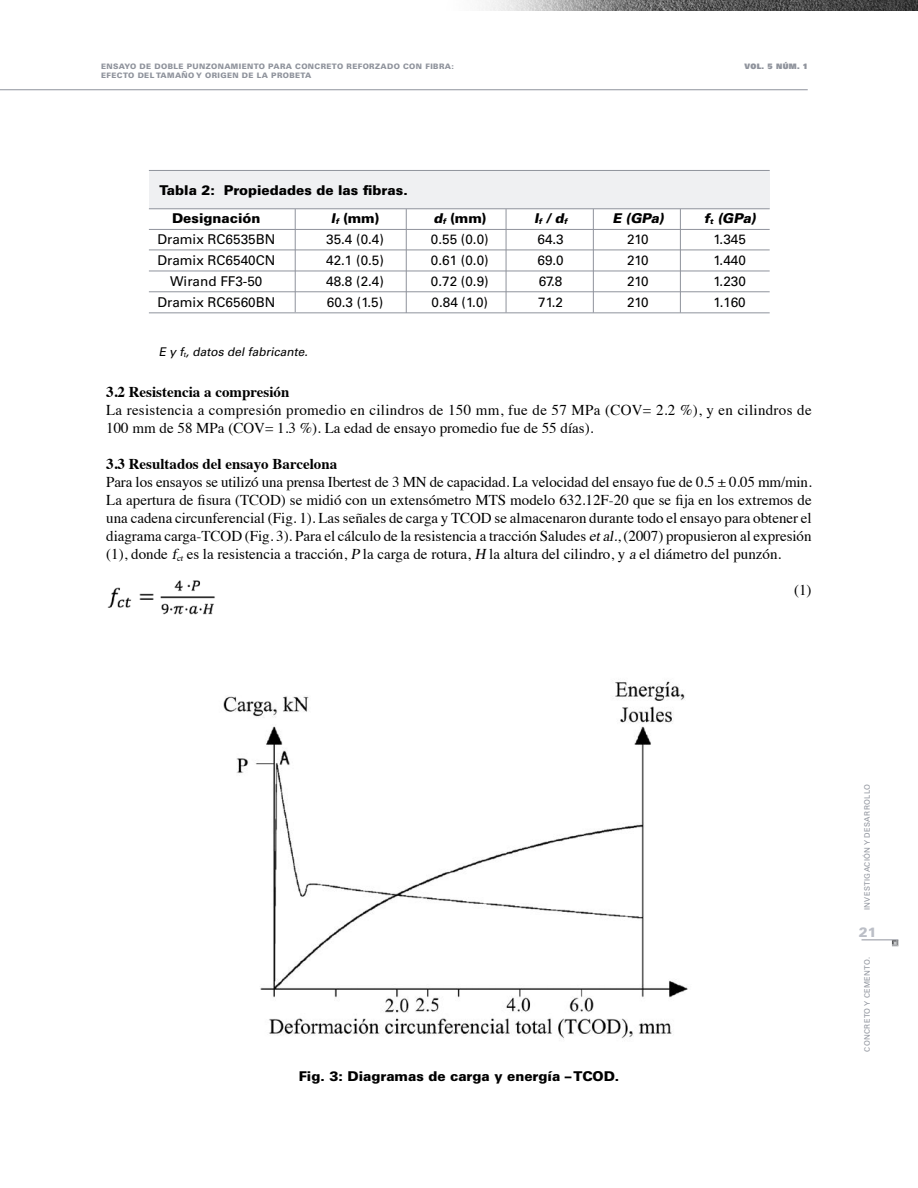
<style>
.page{position:relative;width:918px;height:1188px;background:#fff}
.page>*{position:absolute;margin:0;border:0;box-sizing:border-box;transform-origin:0 0}
.t1{font:15px/18px "Times";color:#000;text-align:justify}
.t2{font:15px/18px "Times";letter-spacing:.02em;color:#000}
.t3{font:700 15px "Times";color:#000}
.t4{font:13.5px/21px "Univers";color:#000;text-align:center}
.t5{font:900 13.5px/27.8px "Univers";color:#000}
.t6{font:italic 900 13.5px "Univers";color:#000}
.t7{font:900 13.5px "Univers";color:#bcbfc7}
.t8{font:italic 12px "Univers";color:#000}
.t9{font:900 7.5px "Univers";letter-spacing:.05em;color:#8f939c}
.t10{font:7.5px "Univers";letter-spacing:.05em;color:#8f939c}
.t11{font:900 7.5px "Univers";letter-spacing:.05em;color:#8f939c}
.s1{font-weight:900;font-style:italic}
.s2{font-weight:900}
.s3{font-style:italic}
</style>
<div class="page">
<hr style="left:862px;top:940px;width:36px;height:1px;background:#8f939c">
<hr style="left:0;top:89px;width:808px;height:1px;background:#8f939c">
<svg style="left:892px;top:940px;width:6px;height:6px"></svg>
<img style="left:482px;top:0;width:436px;height:10px">
<img style="left:223px;top:681px;width:465px;height:359px">
<div style="left:149px;top:170px;width:621px;height:39px;background:#eff0f2"></div>
<hr style="left:149px;top:170px;width:621px;height:1px;background:#8f939c">
<hr style="left:149px;top:208px;width:621px;height:1px;background:#8f939c">
<hr style="left:295px;top:209px;width:1px;height:103px;background:#8f939c">
<hr style="left:406px;top:209px;width:1px;height:104px;background:#8f939c">
<hr style="left:506px;top:209px;width:1px;height:104px;background:#8f939c">
<hr style="left:593px;top:209px;width:1px;height:104px;background:#8f939c">
<hr style="left:680px;top:209px;width:1px;height:104px;background:#8f939c">
<hr style="left:149px;top:229px;width:621px;height:1px;background:#8f939c">
<hr style="left:149px;top:250px;width:621px;height:1px;background:#8f939c">
<hr style="left:149px;top:271px;width:621px;height:1px;background:#8f939c">
<hr style="left:149px;top:291px;width:621px;height:1px;background:#8f939c">
<hr style="left:149px;top:312px;width:621px;height:1px;background:#8f939c">
<img style="left:107px;top:580px;width:108px;height:35px">
<p class="t9" style="left:101px;top:62px;width:354px">ENSAYO DE DOBLE PUNZONAMIENTO PARA CONCRETO REFORZADO CON FIBRA:</p>
<p class="t11" style="left:744px;top:62px;width:65px">VOL. 5 NÚM. 1</p>
<p class="t9" style="left:101px;top:71px;width:212px">EFECTO DEL TAMAÑO Y ORIGEN DE LA PROBETA</p>
<p class="t5" style="left:172px;top:176px;width:237px;text-indent:-13px">Tabla 2: Propiedades de las fibras.<br>Designación</p>
<p class="t4" style="left:157px;top:229px;width:119px">Dramix RC6535BN<br>Dramix RC6540CN<br>Wirand FF3-50<br>Dramix RC6560BN</p>
<p class="t4" style="left:326px;top:208px;width:59px"><span class="s1">l</span><sub>f</sub> <span class="s2">(mm)<br></span>35.4 (0.4)<br>42.1 (0.5)<br>48.8 (2.4)<br>60.3 (1.5)</p>
<p class="t4" style="left:431px;top:208px;width:59px;text-align:left"><span class="s1">d</span><sub>f</sub> <span class="s2">(mm)<br></span>0.55 (0.0)<br>0.61 (0.0)<br>0.72 (0.9)<br>0.84 (1.0)</p>
<p class="t4" style="left:534px;top:208px;width:36px;text-align:left"><span class="s1">l</span><sub>f</sub> <span class="s1">/ d</span><sub>f<br></sub>64.3<br>69.0<br>67.8<br>71.2</p>
<p class="t6" style="left:612px;top:210px;width:56px">E (GPa)</p>
<p class="t4" style="left:627px;top:229px;width:23px;text-align:justify">210<br>210<br>210<br>210</p>
<p class="t8" style="left:159px;top:344px;width:153px">E y f<sub>t</sub>, datos del fabricante.</p>
<p class="t4" style="left:704px;top:208px;width:56px"><span class="s1">f</span><sub>t</sub> <span class="s1">(GPa)<br></span>1.345<br>1.440<br>1.230<br>1.160</p>
<p class="t3" style="left:106px;top:378px;width:185px">3.2 Resistencia a compresión</p>
<p class="t2" style="left:106px;top:400px;width:707px">La resistencia a compresión promedio en cilindros de 150 mm, fue de 57 MPa (COV= 2.2 %), y en cilindros de<br>100 mm de 58 MPa (COV= 1.3 %). La edad de ensayo promedio fue de 55 días).</p>
<p class="t3" style="left:106px;top:450px;width:232px">3.3 Resultados del ensayo Barcelona</p>
<p class="t1" style="left:106px;top:472px;width:707px">Para los ensayos se utilizó una prensa Ibertest de 3 MN de capacidad. La velocidad del ensayo fue de 0.5 ± 0.05 mm/min.<br>La apertura de fisura (TCOD) se midió con un extensómetro MTS modelo 632.12F-20 que se fija en los extremos de una cadena circunferencial (Fig. 1). Las señales de carga y TCOD se almacenaron durante todo el ensayo para obtener el diagrama carga-TCOD (Fig. 3). Para el cálculo de la resistencia a tracción Saludes <span class="s3">etal.,</span>(2007) propusieron al expresión (1), donde <span class="s3">f</span><sub>ct</sub> es la resistencia a tracción, <span class="s3">P</span> la carga de rotura, <span class="s3">H</span> la altura del cilindro, y <span class="s3">a</span>el diámetro del punzón.</p>
<p class="t1" style="left:794px;top:580px;width:19px">(1)</p>
<p class="t5" style="left:299px;top:1062px;width:322px">Fig. 3: Diagramas de carga y energía – TCOD.</p>
<p class="t10" style="left:863px;top:910px;width:127px;rotate:-90deg">INVESTIGACIÓN Y DESARROLLO</p>
<p class="t7" style="left:859px;top:923px;width:20px">21</p>
<p class="t10" style="left:863px;top:1052px;width:96px;rotate:-90deg">CONCRETO Y CEMENTO.</p>
</div>
